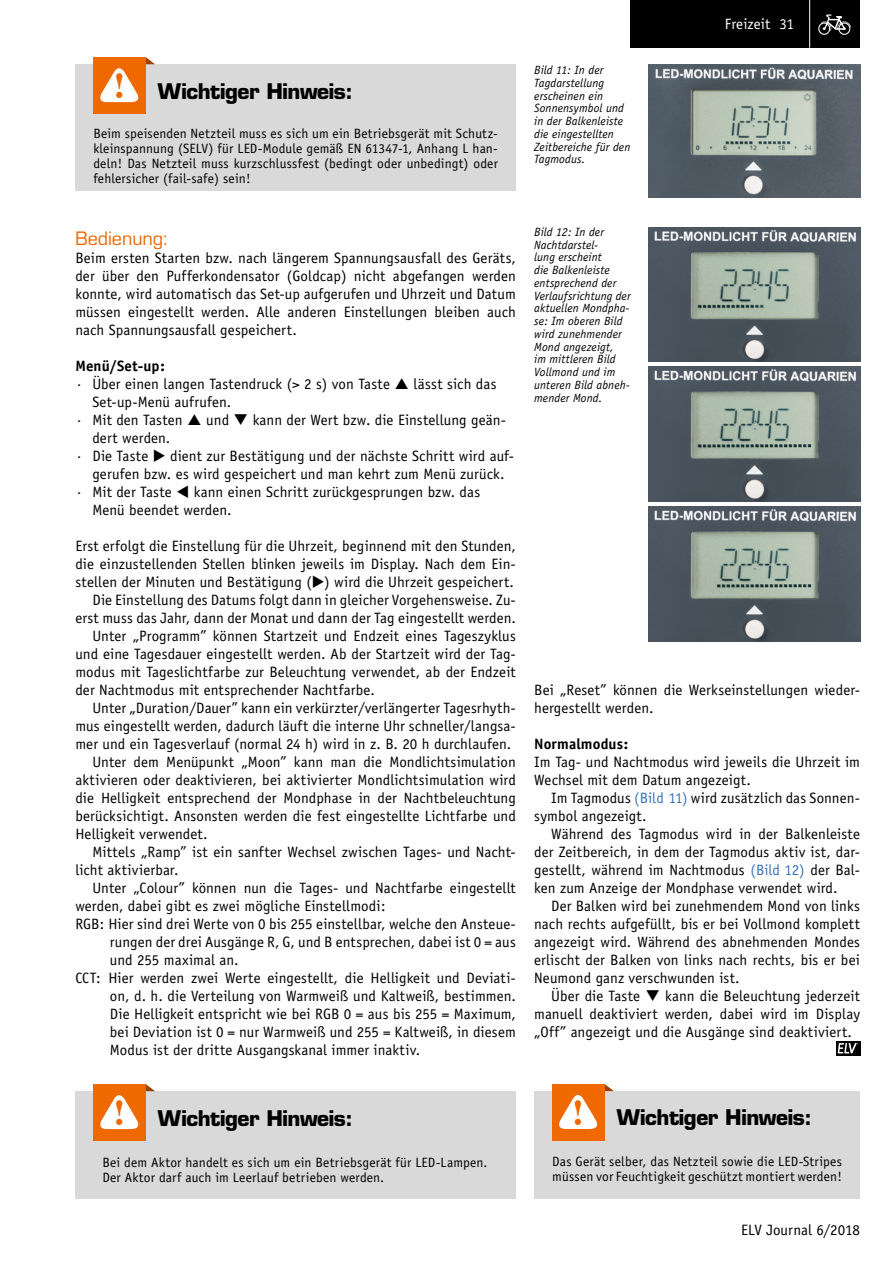
<style>
.page{position:relative;width:894px;height:1264px;background:#fff}
.page>*{position:absolute;margin:0;border:0;box-sizing:border-box;transform-origin:0 0}
.t1{font:700 36px "Times";color:#ef6800}
.t2{font:700 21px "Eurostile";letter-spacing:-.02em;color:#000}
.Subhead_5{font:18px "Eurostile";letter-spacing:-.005em;color:#ef6800}
.Fließtext_Neue_Zeile{font:15px/18px "Officina Sans";letter-spacing:.005em;color:#000;text-align:justify}
.Fließtext_Neuer_Absa{font:15px/18px "Officina Sans";letter-spacing:.005em;color:#000;text-align:justify}
.Fließtext_Neuer_Absa-2{font:700 15px "Officina Sans";letter-spacing:.005em;color:#000}
.t3{font:15px "Officina Sans";letter-spacing:.01em;color:#fff}
.Hinweistext{font:13.5px/15px "Officina Sans";letter-spacing:.01em;color:#000;text-align:justify}
.Bildunterschrift{font:italic 12px/12.8px "Officina Sans";letter-spacing:.01em;color:#000}
.s1{color:#3a72b8}
</style>
<div class="page">
<div style="left:630px;top:1px;width:230px;height:47px;background:#000"></div>
<hr style="left:809px;top:1px;width:1px;height:47px;background:#fff">
<svg style="left:818px;top:14px;width:33px;height:21px"></svg>
<div style="left:75px;top:65px;width:441px;height:126px;background:#d9d9da"></div>
<div style="left:93px;top:57px;width:53px;height:57px;background:#ef6800"></div>
<svg style="left:100px;top:57px;width:55px;height:45px"></svg>
<img style="left:649px;top:65px;width:211px;height:133px">
<img style="left:649px;top:227px;width:211px;height:135px">
<img style="left:649px;top:506px;width:211px;height:135px">
<img style="left:649px;top:367px;width:211px;height:134px">
<div style="left:534px;top:1091px;width:326px;height:108px;background:#d9d9da"></div>
<div style="left:552px;top:1083px;width:52px;height:57px;background:#ef6800"></div>
<svg style="left:555px;top:1083px;width:59px;height:45px"></svg>
<div style="left:75px;top:1091px;width:441px;height:108px;background:#d9d9da"></div>
<div style="left:93px;top:1083px;width:53px;height:57px;background:#ef6800"></div>
<svg style="left:100px;top:1084px;width:55px;height:44px"></svg>
<svg style="left:836px;top:1041px;width:24px;height:14px"></svg>
<svg style="left:838px;top:1043px;width:20px;height:10px"></svg>
<p class="t1" style="left:113px;top:52px;width:13px">!</p>
<p class="t2" style="left:158px;top:78px;width:197px">Wichtiger Hinweis:</p>
<p class="Hinweistext" style="left:93px;top:126px;width:406px">Beim speisenden Netzteil muss es sich um ein Betriebsgerät mit Schutz&shy;kleinspannung (SELV) für LED-Module gemäß EN 61347-1, Anhang L han&shy;deln! Das Netzteil muss kurzschlussfest (bedingt oder unbedingt) oder fehlersicher (fail-safe) sein!</p>
<p class="Subhead_5" style="left:75px;top:227px;width:95px">Bedienung:</p>
<p class="Fließtext_Neuer_Absa" style="left:75px;top:249px;width:442px">Beim ersten Starten bzw. nach längerem Spannungsausfall des Geräts, der über den Pufferkondensator (Goldcap) nicht abgefangen werden konnte, wird automatisch das Set-up aufgerufen und Uhrzeit und Datum müssen eingestellt werden. Alle anderen Einstellungen bleiben auch nach Spannungsausfall gespeichert.</p>
<p class="Fließtext_Neuer_Absa-2" style="left:75px;top:356px;width:91px">Menü/Set-up:</p>
<p class="Fließtext_Neuer_Absa" style="left:75px;top:375px;width:316px">· Über einen langen Tastendruck (&gt; 2 s) von Taste</p>
<p class="Fließtext_Neuer_Absa" style="left:414px;top:375px;width:84px">lässt sich das</p>
<p class="Fließtext_Neuer_Absa" style="left:92px;top:393px;width:140px">Set-up-Menü aufrufen.</p>
<p class="Fließtext_Neuer_Absa" style="left:75px;top:411px;width:109px">· Mit den Tasten</p>
<p class="Fließtext_Neuer_Absa" style="left:206px;top:411px;width:301px">und ❑ kann der Wert bzw. die Einstellung geän-</p>
<p class="Fließtext_Neuer_Absa" style="left:92px;top:429px;width:80px">dert werden.</p>
<p class="Fließtext_Neuer_Absa" style="left:75px;top:447px;width:440px;text-align:center">· Die Taste ◆ dient zur Bestätigung und der nächste Schritt wird auf&shy;gerufen bzw. es wird gespeichert und man kehrt zum Menü zurück.</p>
<p class="Fließtext_Neuer_Absa" style="left:92px;top:483px;width:389px;text-indent:-17px">· Mit der Taste ▼ kann einen Schritt zurückgesprungen bzw. das<br>Menü beendet werden.</p>
<p class="Fließtext_Neuer_Absa" style="left:75px;top:537px;width:442px">Erst erfolgt die Einstellung für die Uhrzeit, beginnend mit den Stunden, die einzustellenden Stellen blinken jeweils im Display. Nach dem Ein&shy;stellen der Minuten und Bestätigung (◆) wird die Uhrzeit gespeichert.</p>
<p class="Fließtext_Neue_Zeile" style="left:75px;top:591px;width:442px;text-align:right">Die Einstellung des Datums folgt dann in gleicher Vorgehensweise. Zu&shy;erst muss das Jahr, dann der Monat und dann der Tag eingestellt werden.</p>
<p class="Fließtext_Neue_Zeile" style="left:75px;top:627px;width:442px;text-indent:17px">Unter „Programm” können Startzeit und Endzeit eines Tageszyklus und eine Tagesdauer eingestellt werden. Ab der Startzeit wird der Tag&shy;modus mit Tageslichtfarbe zur Beleuchtung verwendet, ab der Endzeit der Nachtmodus mit entsprechender Nachtfarbe.</p>
<p class="Fließtext_Neue_Zeile" style="left:75px;top:699px;width:442px;text-indent:17px">Unter „Duration/Dauer” kann ein verkürzter/verlängerter Tagesrhyth&shy;mus eingestellt werden, dadurch läuft die interne Uhr schneller/langsa&shy;mer und ein Tagesverlauf (normal 24 h) wird in z. B. 20 h durchlaufen.</p>
<p class="Fließtext_Neue_Zeile" style="left:75px;top:753px;width:442px;text-indent:17px">Unter dem Menüpunkt „Moon” kann man die Mondlichtsimulation aktivieren oder deaktivieren, bei aktivierter Mondlichtsimulation wird die Helligkeit entsprechend der Mondphase in der Nachtbeleuchtung berücksichtigt. Ansonsten werden die fest eingestellte Lichtfarbe und Helligkeit verwendet.</p>
<p class="Fließtext_Neue_Zeile" style="left:75px;top:843px;width:442px;text-indent:17px">Mittels „Ramp” ist ein sanfter Wechsel zwischen Tages- und Nacht&shy;licht aktivierbar.</p>
<p class="Fließtext_Neue_Zeile" style="left:75px;top:879px;width:442px;text-indent:17px">Unter „Colour” können nun die Tages- und Nachtfarbe eingestellt werden, dabei gibt es zwei mögliche Einstellmodi:</p>
<p class="Fließtext_Neuer_Absa" style="left:110px;top:915px;width:407px;text-indent:-34px">RGB: Hier sind drei Werte von 0 bis 255 einstellbar, welche den Ansteue&shy;rungen der drei Ausgänge R, G, und B entsprechen, dabei ist 0 = aus und 255 maximal an.</p>
<p class="Fließtext_Neuer_Absa" style="left:110px;top:969px;width:408px;text-indent:-34px">CCT: Hier werden zwei Werte eingestellt, die Helligkeit und Deviati&shy;on, d. h. die Verteilung von Warmweiß und Kaltweiß, bestimmen.<br>Die Helligkeit entspricht wie bei RGB 0 = aus bis 255 = Maximum, bei Deviation ist 0 = nur Warmweiß und 255 = Kaltweiß, in diesem Modus ist der dritte Ausgangskanal immer inaktiv.</p>
<p class="Bildunterschrift" style="left:534px;top:64px;width:98px">Bild 11: In der<br>Tagdarstellung erscheinen ein<br>Sonnensymbol und in der Balkenleiste die eingestellten<br>Zeitbereiche für den<br>Tagmodus.</p>
<p class="Bildunterschrift" style="left:534px;top:225px;width:98px">Bild 12: In der<br>Nachtdarstel-<br>lung erscheint<br>die Balkenleiste entsprechend der<br>Verlaufsrichtung der aktuellen Mondpha&shy;se: Im oberen Bild wird zunehmender<br>Mond angezeigt,<br>im mittleren Bild<br>Vollmond und im unteren Bild abneh&shy;mender Mond.</p>
<p class="t3" style="left:725px;top:15px;width:70px">Freizeit 31</p>
<p class="Fließtext_Neuer_Absa" style="left:534px;top:681px;width:327px">Bei „Reset” können die Werkseinstellungen wieder&shy;hergestellt werden.</p>
<p class="Fließtext_Neuer_Absa-2" style="left:534px;top:734px;width:96px">Normalmodus:</p>
<p class="Fließtext_Neuer_Absa" style="left:534px;top:753px;width:327px">Im Tag- und Nachtmodus wird jeweils die Uhrzeit im<br>Wechsel mit dem Datum angezeigt.</p>
<p class="Fließtext_Neue_Zeile" style="left:534px;top:789px;width:327px;text-indent:17px">Im Tagmodus <span class="s1">(Bild 11)</span> wird zusätzlich das Sonnen&shy;symbol angezeigt.</p>
<p class="Fließtext_Neue_Zeile" style="left:534px;top:825px;width:327px;text-indent:17px">Während des Tagmodus wird in der Balkenleiste der Zeitbereich, in dem der Tagmodus aktiv ist, dar&shy;gestellt, während im Nachtmodus <span class="s1">(Bild 12)</span> der Bal&shy;ken zum Anzeige der Mondphase verwendet wird.</p>
<p class="Fließtext_Neue_Zeile" style="left:534px;top:897px;width:327px;text-indent:17px">Der Balken wird bei zunehmendem Mond von links nach rechts aufgefüllt, bis er bei Vollmond komplett angezeigt wird. Während des abnehmenden Mondes erlischt der Balken von links nach rechts, bis er bei Neumond ganz verschwunden ist.</p>
<p class="Fließtext_Neue_Zeile" style="left:534px;top:987px;width:327px;text-indent:17px">Über die Taste ❑ kann die Beleuchtung jederzeit manuell deaktiviert werden, dabei wird im Display „Off” angezeigt und die Ausgänge sind deaktiviert.</p>
<p class="t2" style="left:158px;top:1104px;width:197px">Wichtiger Hinweis:</p>
<p class="t1" style="left:572px;top:1078px;width:13px">!</p>
<p class="Hinweistext" style="left:102px;top:1154px;width:387px">Bei dem Aktor handelt es sich um ein Betriebsgerät für LED-Lampen.</p>
<p class="Hinweistext" style="left:102px;top:1169px;width:283px">Der Aktor darf auch im Leerlauf betrieben werden.</p>
<p class="t1" style="left:113px;top:1078px;width:13px">!</p>
<p class="t2" style="left:617px;top:1104px;width:197px">Wichtiger Hinweis:</p>
<p class="Hinweistext" style="left:552px;top:1154px;width:291px">Das Gerät selber, das Netzteil sowie die LED-Stripes müssen vor Feuchtigkeit geschützt montiert werden!</p>
<p class="Fließtext_Neuer_Absa" style="left:741px;top:1221px;width:120px">ELV Journal 6/2018</p>
</div>
